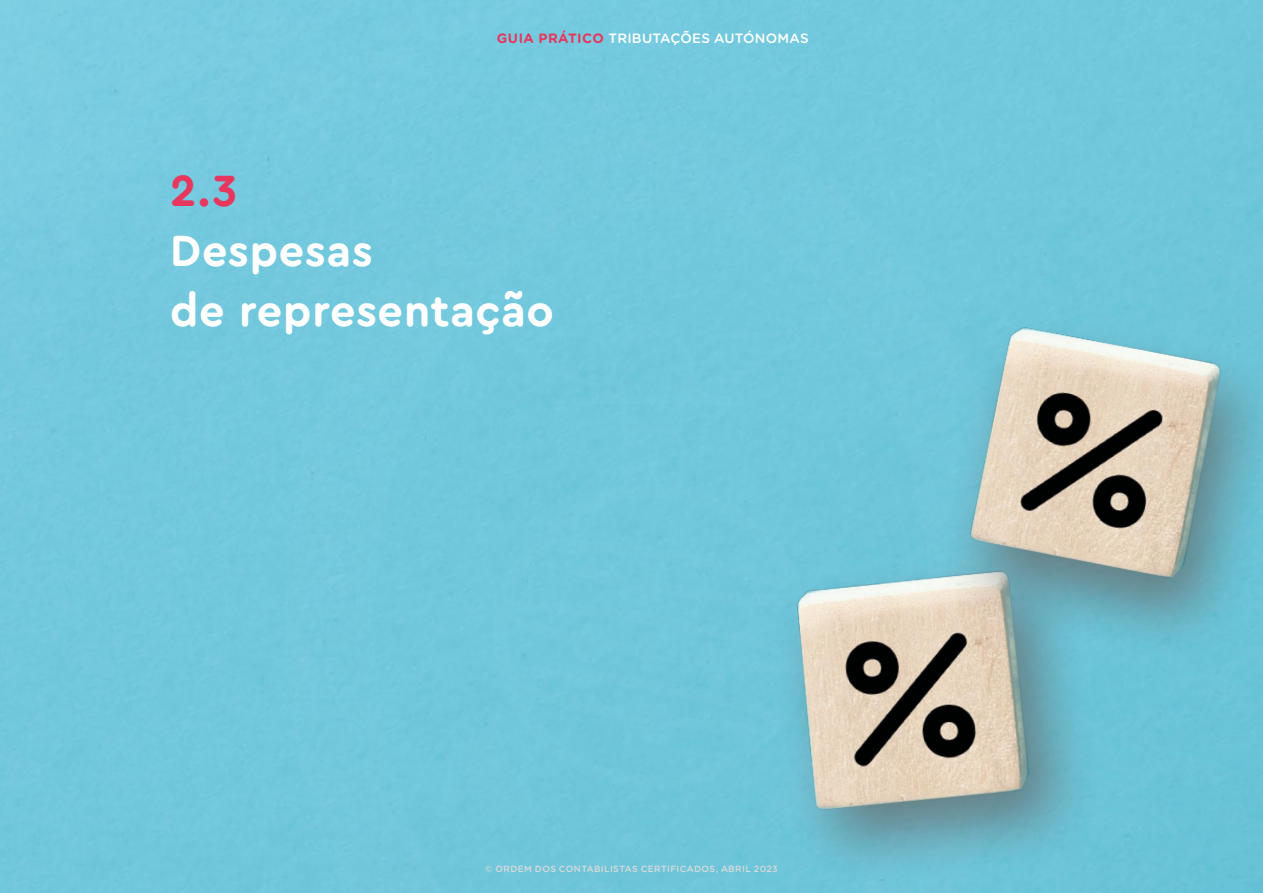
<style>
.page{position:relative;width:1263px;height:893px;background:#fff}
.page>*{position:absolute;margin:0;border:0;box-sizing:border-box;transform-origin:0 0}
.t1{font:700 45px/60px "Cera Round Pro";letter-spacing:.015em;color:#fff}
.t2{font:700 45px "Cera Round Pro";color:#e8375e}
.t3{font:500 13.5px "Gotham Rounded";letter-spacing:.015em;color:#fff}
.t4{font:500 9px "Gotham Rounded";letter-spacing:.04em;color:#dadada}
.s1{font-weight:700;color:#e8375e}
</style>
<div class="page">
<img style="left:0;top:0;width:1263px;height:893px">
<div style="left:285px;top:125px;width:735px;height:768px;background:#72c8dc"></div>
<div style="left:435px;top:537px;width:281px;height:356px;background:#70c6da"></div>
<img style="left:716px;top:527px;width:400px;height:366px">
<img style="left:804px;top:185px;width:459px;height:590px">
<h2 class="t3" style="left:497px;top:29px;width:313px"><span class="s1">GUIA PRÁTICO</span> TRIBUTAÇÕES AUTÓNOMAS</h2>
<h1 class="t2" style="left:170px;top:159px;width:69px">2.3</h1>
<h1 class="t1" style="left:170px;top:218px;width:385px">Despesas<br>de representação</h1>
<p class="t4" style="left:485px;top:863px;width:294px">© ORDEM DOS CONTABILISTAS CERTIFICADOS, ABRIL 2023</p>
</div>
